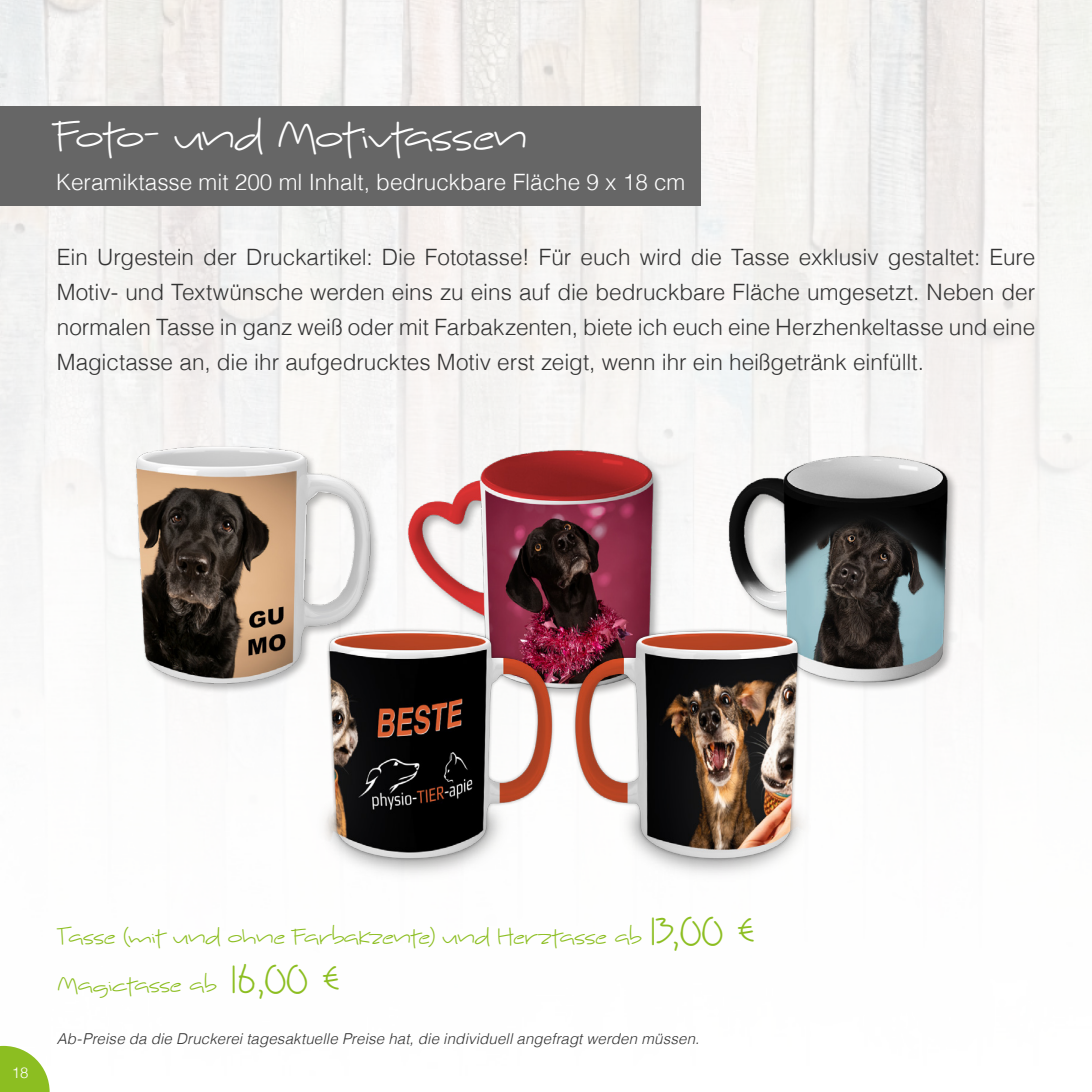
<style>
.page{position:relative;width:1092px;height:1092px;background:#fff}
.page>*{position:absolute;margin:0;border:0;box-sizing:border-box;transform-origin:0 0}
.t1{font:42.5px "Kyne Morgan";color:#fff}
.t2{font:300 22.5px/35px "Helvetica";color:#333;text-align:justify}
.t3{font:300 22.5px "Helvetica";color:#fff}
.t4{font:22.25px "Kyne Morgan";letter-spacing:.005em;color:#8cbe21}
.t5{font:italic 300 15px "Helvetica";letter-spacing:.01em;color:#333}
.t6{font:300 15px "Helvetica";color:#fff}
.s1{font-size:38.5px}
</style>
<div class="page">
<img style="left:0;top:0;width:1091px;height:591px">
<img style="left:75px;top:380px;width:322px;height:313px">
<img style="left:685px;top:404px;width:331px;height:286px">
<div style="left:0;top:106px;width:700px;height:100px;background:#666"></div>
<img style="left:379px;top:410px;width:324px;height:163px">
<img style="left:265px;top:573px;width:604px;height:302px">
<svg style="left:0;top:1045px;width:50px;height:46px"></svg>
<p class="t1" style="left:56px;top:107px;width:472px">Foto- und Motivtassen</p>
<p class="t3" style="left:56px;top:163px;width:630px">Keramiktasse mit 200 ml Inhalt, bedruckbare Fläche 9 x 18 cm</p>
<p class="t2" style="left:57px;top:237px;width:979px">Ein Urgestein der Druckartikel: Die Fototasse! Für euch wird die Tasse exklusiv gestaltet: Eure Motiv- und Textwünsche werden eins zu eins auf die bedruckbare Fläche umgesetzt. Neben der normalen Tasse in ganz weiß oder mit Farbakzenten, biete ich euch eine Herzhenkeltasse und eine Magictasse an, die ihr aufgedrucktes Motiv erst zeigt, wenn ihr ein heißgetränk einfüllt.</p>
<p class="t6" style="left:12px;top:1059px;width:18px">18</p>
<p class="t4" style="left:58px;top:921px;width:699px">Tasse (mit und ohne Farbakzente) und Herztasse ab <span class="s1">13,00 €</span></p>
<p class="t4" style="left:58px;top:968px;width:284px">Magictasse ab <span class="s1">16,00 €</span></p>
<p class="t5" style="left:57px;top:1026px;width:644px">Ab-Preise da die Druckerei tagesaktuelle Preise hat, die individuell angefragt werden müssen.</p>
</div>
